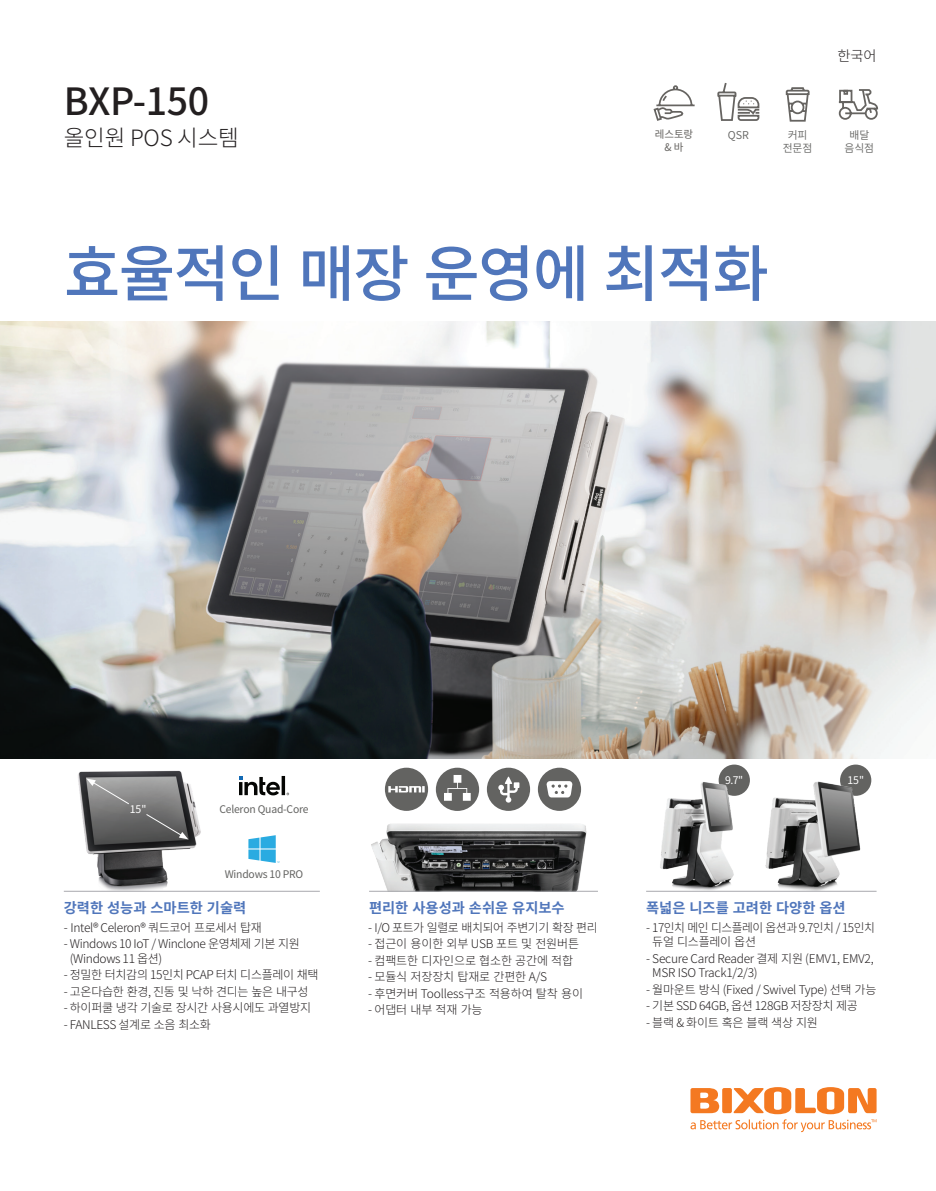
<style>
.page{position:relative;width:936px;height:1191px;background:#fff}
.page>*{position:absolute;margin:0;border:0;box-sizing:border-box;transform-origin:0 0}
.t1{font:500 61.5px "Noto Sans CJ Kkr";letter-spacing:-.03em;color:#5076bb}
.t2{font:500 37.5px "Noto Sans CJ Kkr";letter-spacing:-.01em;color:#231f20}
.t3{font:300 22.5px "Noto Sans CJ Kkr";letter-spacing:-.01em;color:#231f20}
.t4{font:700 14.25px "Noto Sans CJ Kkr";color:#5076bb}
.t5{font:300 14.25px "Noto Sans CJ Kkr";color:#231f20}
.t6{font:300 12px/14.4px "Noto Sans CJ Kkr";letter-spacing:-.025em;color:#231f20}
.t7{font:600 10.8px/12.9px "Noto Sans CJ Kkr";letter-spacing:-.01em;color:#636361;text-align:center}
.t8{font:10.5px "Noto Sans CJ Kkr";letter-spacing:-.02em;color:#636361}
.t9{font:10.5px "Noto Sans CJ Kkr";color:#fff}
.t10{font:10.5px/12.6px "Noto Sans CJ Kkr";color:#666461;text-align:center}
</style>
<div class="page">
<div style="left:718px;top:764px;width:31px;height:32px;background:#636361;border-radius:50%"></div>
<div style="left:840px;top:764px;width:31px;height:32px;background:#636361;border-radius:50%"></div>
<img style="left:654px;top:778px;width:88px;height:113px">
<img style="left:761px;top:776px;width:102px;height:115px">
<img style="left:0;top:322px;width:935px;height:436px">
<hr style="left:64px;top:891px;width:256px;height:1px;background:#a8a9ad">
<hr style="left:646px;top:891px;width:230px;height:1px;background:#a8a9ad">
<img style="left:370px;top:823px;width:220px;height:68px">
<hr style="left:369px;top:891px;width:229px;height:1px;background:#a8a9ad">
<svg style="left:487px;top:767px;width:43px;height:44px"></svg>
<svg style="left:436px;top:767px;width:43px;height:44px"></svg>
<div style="left:538px;top:767px;width:43px;height:44px;background:#636361;border-radius:50%"></div>
<svg style="left:546px;top:781px;width:26px;height:16px"></svg>
<div style="left:385px;top:767px;width:43px;height:44px;background:#636361;border-radius:50%"></div>
<svg style="left:388px;top:786px;width:36px;height:6px"></svg>
<svg style="left:653px;top:85px;width:42px;height:36px"></svg>
<svg style="left:717px;top:83px;width:43px;height:38px"></svg>
<svg style="left:785px;top:87px;width:25px;height:35px"></svg>
<svg style="left:838px;top:89px;width:40px;height:31px"></svg>
<img style="left:64px;top:770px;width:151px;height:121px">
<svg style="left:86px;top:778px;width:43px;height:26px"></svg>
<svg style="left:146px;top:814px;width:42px;height:25px"></svg>
<svg style="left:239px;top:776px;width:50px;height:19px"></svg>
<svg style="left:248px;top:835px;width:31px;height:28px"></svg>
<svg style="left:690px;top:1087px;width:186px;height:45px"></svg>
<h2 class="t2" style="left:64px;top:80px;width:147px">BXP-150</h2>
<h3 class="t3" style="left:64px;top:125px;width:177px">올인원 POS 시스템</h3>
<p class="t5" style="left:837px;top:48px;width:41px">한국어</p>
<p class="t10" style="left:655px;top:128px;width:40px">레스토랑 &amp; 바</p>
<p class="t7" style="left:782px;top:128px;width:31px">커피 전문점</p>
<p class="t7" style="left:728px;top:128px;width:22px">QSR</p>
<p class="t7" style="left:844px;top:128px;width:31px">배달 음식점</p>
<h1 class="t1" style="left:64px;top:239px;width:706px">효율적인 매장 운영에 최적화</h1>
<p class="t9" style="left:130px;top:803px;width:18px">15"</p>
<p class="t8" style="left:219px;top:803px;width:91px">Celeron Quad-Core</p>
<p class="t8" style="left:225px;top:868px;width:80px">Windows 10 PRO</p>
<p class="t4" style="left:64px;top:899px;width:184px">강력한 성능과 스마트한 기술력</p>
<p class="t6" style="left:64px;top:920px;width:199px">- Intel® Celeron® 쿼드코어 프로세서 탑재</p>
<p class="t6" style="left:70px;top:937px;width:231px;text-indent:-6px">- Windows 10 IoT / Winclone 운영체제 기본 지원 (Windows 11 옵션)</p>
<p class="t6" style="left:64px;top:967px;width:256px">- 정밀한 터치감의 15인치 PCAP 터치 디스플레이 채택</p>
<p class="t6" style="left:64px;top:984px;width:246px">- 고온다습한 환경, 진동 및 낙하 견디는 높은 내구성</p>
<p class="t6" style="left:64px;top:1001px;width:249px">- 하이퍼쿨 냉각 기술로 장시간 사용시에도 과열방지</p>
<p class="t6" style="left:64px;top:1017px;width:148px">- FANLESS 설계로 소음 최소화</p>
<p class="t4" style="left:369px;top:899px;width:197px">편리한 사용성과 손쉬운 유지보수</p>
<p class="t6" style="left:368px;top:920px;width:231px">- I/O 포트가 일렬로 배치되어 주변기기 확장 편리</p>
<p class="t6" style="left:368px;top:937px;width:213px">- 접근이 용이한 외부 USB 포트 및 전원버튼</p>
<p class="t6" style="left:368px;top:953px;width:207px">- 컴팩트한 디자인으로 협소한 공간에 적합</p>
<p class="t6" style="left:368px;top:970px;width:181px">- 모듈식 저장장치 탑재로 간편한 A/S</p>
<p class="t6" style="left:368px;top:986px;width:216px">- 후면커버 Toolless구조 적용하여 탈착 용이</p>
<p class="t6" style="left:368px;top:1003px;width:116px">- 어댑터 내부 적재 가능</p>
<p class="t9" style="left:725px;top:774px;width:19px">9.7"</p>
<p class="t9" style="left:847px;top:774px;width:18px">15"</p>
<p class="t4" style="left:646px;top:899px;width:201px">폭넓은 니즈를 고려한 다양한 옵션</p>
<p class="t6" style="left:652px;top:920px;width:224px;text-indent:-6px">- 17인치 메인 디스플레이 옵션과 9.7인치 / 15인치 듀얼 디스플레이 옵션</p>
<p class="t6" style="left:652px;top:951px;width:223px;text-indent:-6px">- Secure Card Reader 결제 지원 (EMV1, EMV2,<br>MSR ISO Track1/2/3)</p>
<p class="t6" style="left:646px;top:982px;width:232px">- 월마운트 방식 (Fixed / Swivel Type) 선택 가능</p>
<p class="t6" style="left:646px;top:998px;width:213px">- 기본 SSD 64GB, 옵션 128GB 저장장치 제공</p>
<p class="t6" style="left:646px;top:1015px;width:173px">- 블랙 &amp; 화이트 혹은 블랙 색상 지원</p>
</div>
